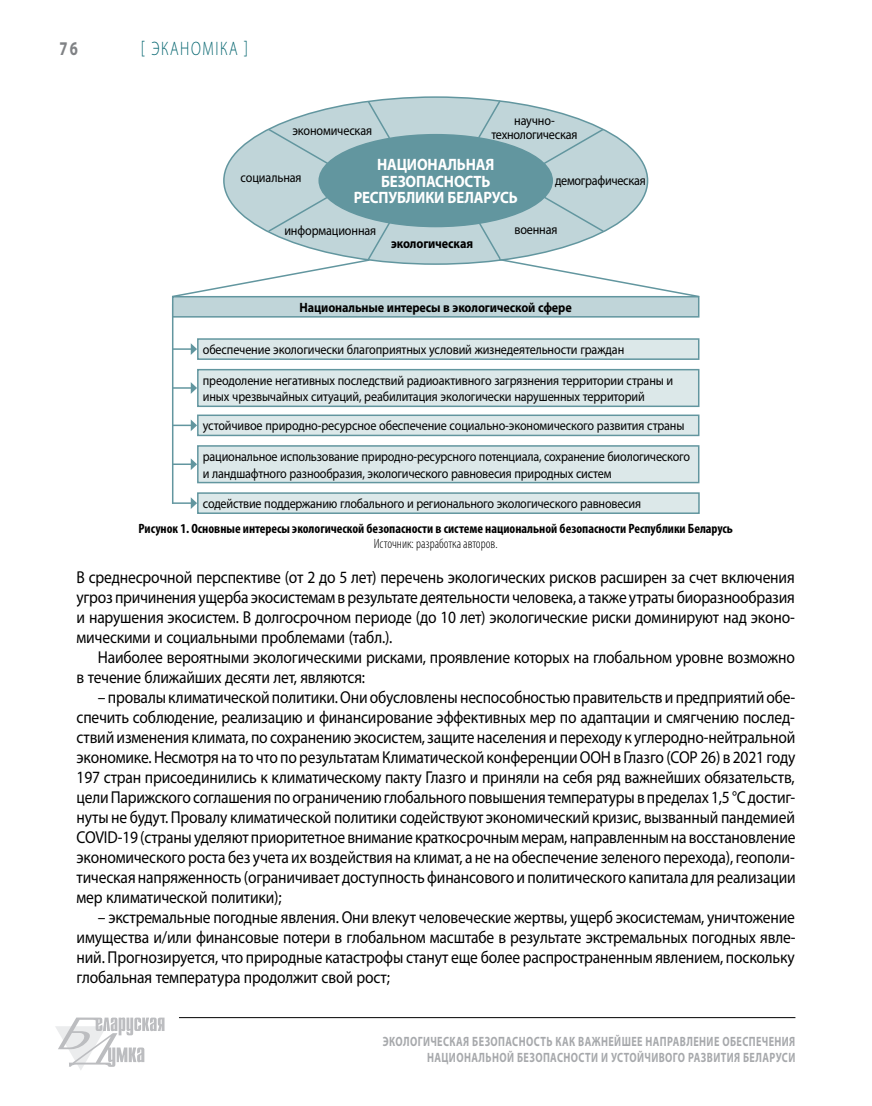
<style>
.page{position:relative;width:872px;height:1106px;background:#fff}
.page>*{position:absolute;margin:0;border:0;box-sizing:border-box;transform-origin:0 0}
.t1{font:300 19.5px "Myriad Pro";letter-spacing:.135em;color:#00636d;scale:.75 1}
.t2{font:700 19.5px "Myriad Pro";color:#808285;scale:.75 1}
.t3{font:17.25px/20px "Myriad Pro";letter-spacing:-.01em;color:#000;text-align:justify;scale:.9 1}
.t4{font:700 16.5px/16.5px "Myriad Pro";color:#fff;scale:.9 1}
.t5{font:13.5px/16.5px "Myriad Pro";letter-spacing:-.01em;color:#000;scale:.9 1}
.t6{font:700 13.5px/16.2px "Myriad Pro";letter-spacing:.04em;color:#a7a9ac;text-align:right;scale:.75 1}
.t7{font:700 condensed 13.5px "Myriad Pro";color:#000}
.t8{font:700 13.5px "Myriad Pro";letter-spacing:-.01em;color:#000;scale:.9 1}
.t9{font:300 condensed 13.5px "Myriad Pro";color:#000}
</style>
<div class="page">
<hr style="left:179px;top:1017px;width:616px;height:1px;background:#000">
<svg style="left:55px;top:1017px;width:109px;height:53px"></svg>
<svg style="left:172px;top:497px;width:25px;height:12px"></svg>
<hr style="left:172px;top:304px;width:1px;height:199px;background:#62969f">
<svg style="left:173px;top:343px;width:24px;height:12px"></svg>
<svg style="left:173px;top:382px;width:24px;height:12px"></svg>
<svg style="left:173px;top:419px;width:24px;height:12px"></svg>
<svg style="left:173px;top:458px;width:24px;height:12px"></svg>
<div style="left:173px;top:297px;width:525px;height:20px;background:#c0d5d9"></div>
<div style="left:172px;top:296px;width:527px;height:21px;border:2px solid #62969f"></div>
<div style="left:198px;top:339px;width:500px;height:20px;background:#dce8e9"></div>
<div style="left:197px;top:338px;width:502px;height:22px;border:2px solid #62969f"></div>
<div style="left:198px;top:370px;width:500px;height:36px;background:#dce8e9"></div>
<div style="left:197px;top:369px;width:502px;height:38px;border:2px solid #62969f"></div>
<div style="left:198px;top:415px;width:500px;height:20px;background:#dce8e9"></div>
<div style="left:197px;top:414px;width:502px;height:22px;border:2px solid #62969f"></div>
<div style="left:198px;top:446px;width:500px;height:36px;background:#dce8e9"></div>
<div style="left:197px;top:445px;width:502px;height:38px;border:2px solid #62969f"></div>
<div style="left:198px;top:493px;width:501px;height:20px;background:#dce8e9"></div>
<div style="left:197px;top:492px;width:502px;height:22px;border:2px solid #62969f"></div>
<div style="left:224px;top:97px;width:423px;height:167px;background:#c0d5d9;border-radius:50%"></div>
<div style="left:319px;top:135px;width:233px;height:91px;background:#62969f;border-radius:50%"></div>
<svg style="left:267px;top:127px;width:63px;height:39px"></svg>
<svg style="left:542px;top:127px;width:63px;height:39px"></svg>
<svg style="left:366px;top:99px;width:25px;height:41px"></svg>
<svg style="left:476px;top:99px;width:26px;height:41px"></svg>
<svg style="left:477px;top:195px;width:223px;height:103px"></svg>
<svg style="left:172px;top:195px;width:220px;height:103px"></svg>
<p class="t2" style="left:60px;top:36px;width:26px">76</p>
<p class="t1" style="left:141px;top:38px;width:144px">[ Эканоміка ]</p>
<p class="t5" style="left:491px;top:114px;width:97px;line-height:13.5px;text-align:center">научно&shy;технологическая</p>
<p class="t5" style="left:555px;top:171px;width:102px">демографическая</p>
<p class="t5" style="left:292px;top:121px;width:90px">экономическая</p>
<p class="t4" style="left:377px;top:156px;width:16px">НАЦИОНАЛЬНАЯ<br>БЕЗОПАСНОСТЬ</p>
<p class="t4" style="left:354px;top:189px;width:11px">РЕСПУБЛИКИ</p>
<p class="t4" style="left:447px;top:189px;width:11px">БЕЛАРУСЬ</p>
<p class="t5" style="left:241px;top:169px;width:69px">социальная</p>
<p class="t5" style="left:284px;top:222px;width:104px">информационная</p>
<p class="t8" style="left:391px;top:235px;width:93px">экологическая</p>
<p class="t5" style="left:514px;top:221px;width:50px">военная</p>
<p class="t8" style="left:300px;top:298px;width:304px">Национальные интересы в экологической сфере</p>
<p class="t5" style="left:203px;top:341px;width:470px">обеспечение экологически благоприятных условий жизнедеятельности граждан</p>
<p class="t5" style="left:203px;top:372px;width:524px">преодоление негативных последствий радиоактивного загрязнения территории страны и иных чрезвычайных ситуаций, реабилитация экологически нарушенных территорий</p>
<p class="t5" style="left:203px;top:417px;width:537px">устойчивое природно-ресурсное обеспечение социально-экономического развития страны</p>
<p class="t5" style="left:203px;top:448px;width:543px">рациональное использование природно-ресурсного потенциала, сохранение биологического и ландшафтного разнообразия, экологического равновесия природных систем</p>
<p class="t5" style="left:203px;top:495px;width:488px">содействие поддержанию глобального и регионального экологического равновесия</p>
<p class="t7" style="left:138px;top:519px;width:596px">Рисунок 1. Основные интересы экологической безопасности в системе национальной безопасности Республики Беларусь</p>
<p class="t9" style="left:374px;top:535px;width:125px">Источник: разработка авторов.</p>
<p class="t3" style="left:77px;top:567px;width:799px">В среднесрочной перспективе (от 2 до 5 лет) перечень экологических рисков расширен за счет включения угроз причинения ущерба экосистемам в результате деятельности человека, а также утраты биоразнообразия и нарушения экосистем. В долгосрочном периоде (до 10 лет) экологические риски доминируют над эконо&shy;мическими и социальными проблемами (табл.).</p>
<p class="t3" style="left:77px;top:647px;width:799px;text-indent:21px">Наиболее вероятными экологическими рисками, проявление которых на глобальном уровне возможно в течение ближайших десяти лет, являются:</p>
<p class="t3" style="left:77px;top:687px;width:800px;text-indent:21px">– провалы климатической политики. Они обусловлены неспособностью правительств и предприятий обе&shy;спечить соблюдение, реализацию и финансирование эффективных мер по адаптации и смягчению послед&shy;ствий изменения климата, по сохранению экосистем, защите населения и переходу к углеродно-нейтральной экономике. Несмотря на то что по результатам Климатической конференции ООН в Глазго (СОР 26) в 2021 году 197 стран присоединились к климатическому пакту Глазго и приняли на себя ряд важнейших обязательств, цели Парижского соглашения по ограничению глобального повышения температуры в пределах 1,5 °C достиг&shy;нуты не будут. Провалу климатической политики содействуют экономический кризис, вызванный пандемией COVID-19 (страны уделяют приоритетное внимание краткосрочным мерам, направленным на восстановление экономического роста без учета их воздействия на климат, а не на обеспечение зеленого перехода), геополи&shy;тическая напряженность (ограничивает доступность финансового и политического капитала для реализации мер климатической политики);</p>
<p class="t3" style="left:77px;top:906px;width:800px;text-indent:21px">– экстремальные погодные явления. Они влекут человеческие жертвы, ущерб экосистемам, уничтожение имущества и/или финансовые потери в глобальном масштабе в результате экстремальных погодных явле&shy;ний. Прогнозируется, что природные катастрофы станут еще более распространенным явлением, поскольку глобальная температура продолжит свой рост;</p>
<p class="t6" style="left:383px;top:1032px;width:551px">Экологическая безопасность как важнейшее направление обеспечения национальной безопасности и устойчивого развития Беларуси</p>
</div>
